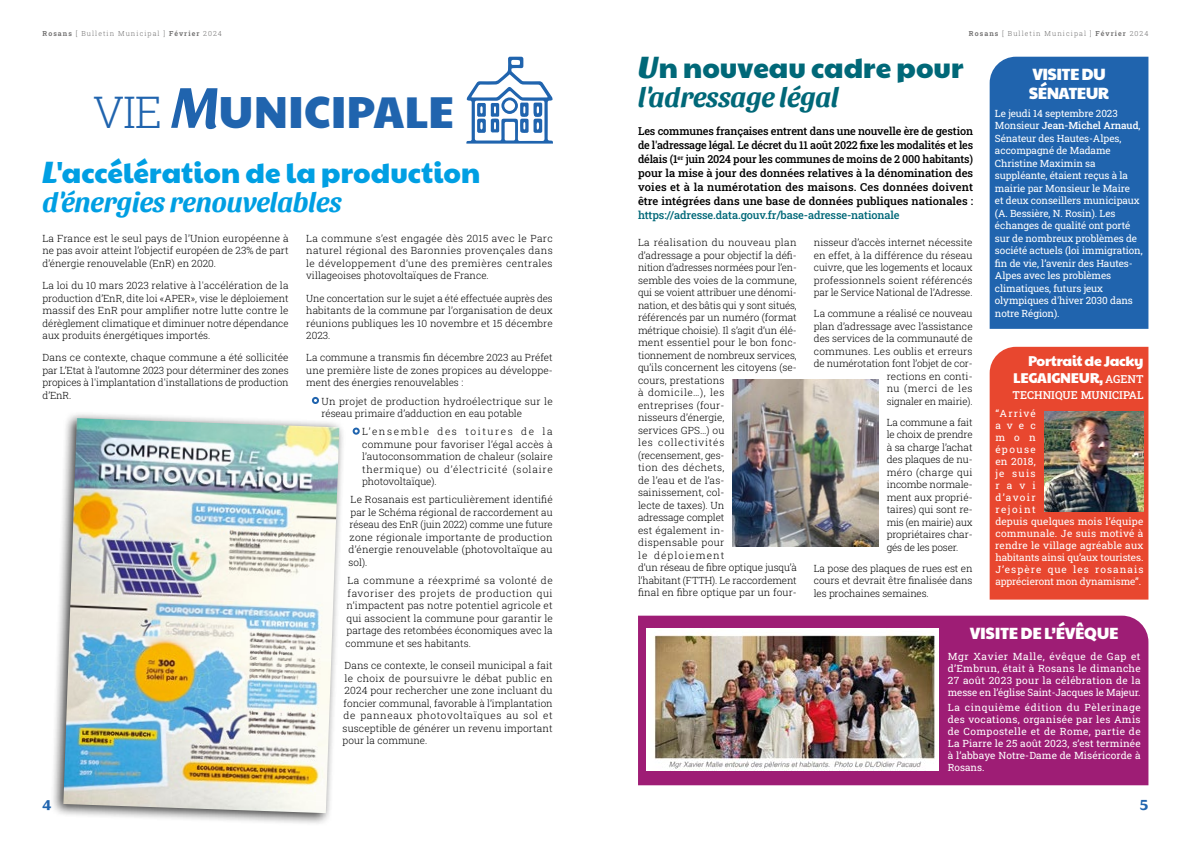
<style>
.page{position:relative;width:1191px;height:842px;background:#fff}
.page>*{position:absolute;margin:0;border:0;box-sizing:border-box;transform-origin:0 0}
.t1{font:44px "Paytone One";color:#2064ae}
.t2{font:28px "Paytone One";color:#009fe3}
.t3{font:italic 700 28px "Sansita";color:#009fe3}
.t4{font:28px "Paytone One";color:#006878}
.t5{font:italic 700 28px "Sansita";color:#006878}
.t6{font:16px/19px "Paytone One";letter-spacing:-.04em;color:#fff}
.t7{font:700 15px "Sansita";color:#2064ae}
.t8{font:14px/16.8px "Paytone One";letter-spacing:-.025em;color:#fff;text-align:right}
.t9{font:500 11px/14px "Roboto Slab";color:#000;text-align:justify}
.t10{font:500 11px "Roboto Slab";letter-spacing:-.01em;color:#006878}
.t11{font:500 11px "Roboto Slab";color:#fff}
.t12{font:300 10px/12.5px "Roboto Slab";color:#000;text-align:justify}
.t13{font:10px/12.5px "Roboto Slab";letter-spacing:-.01em;color:#fff;text-align:justify}
.t14{font:10px/12px "Roboto Slab";letter-spacing:.015em;color:#fff}
.t15{font:300 7px "Roboto Slab";letter-spacing:.15em;color:#706f6f}
.s1{font-weight:600}
.s2{font-family:"Roboto Slab";font-weight:300}
.s3{font-family:"Sansita";font-weight:700;font-style:italic;font-size:60px}
.s4{font-family:"Sansita";font-weight:800;font-style:italic;font-size:32px}
.s5{font-weight:500}
.s6{font-family:"Roboto Slab";font-weight:500;font-size:11px}
</style>
<div class="page">
<div style="left:312px;top:397px;width:7px;height:7px;border:2px solid #2064ae;border-radius:50%"></div>
<div style="left:353px;top:428px;width:7px;height:7px;border:2px solid #2064ae;border-radius:50%"></div>
<div style="left:50px;top:411px;width:296px;height:415px;background:#000;opacity:.75"></div>
<img style="left:63px;top:418px;width:276px;height:395px">
<svg style="left:466px;top:57px;width:87px;height:87px"></svg>
<div style="left:638px;top:616px;width:510px;height:169px;background:#9e1d75"></div>
<div style="left:989px;top:347px;width:159px;height:253px;background:#e8472f"></div>
<div style="left:989px;top:57px;width:159px;height:272px;background:#2064ae"></div>
<img style="left:646px;top:629px;width:292px;height:142px">
<img style="left:1044px;top:411px;width:99px;height:101px">
<img style="left:733px;top:380px;width:145px;height:166px">
<p class="t15" style="left:43px;top:28px;width:181px"><span class="s1">Rosans</span> [ Bulletin Municipal ] <span class="s1">Février</span> 2024</p>
<p class="t15" style="left:969px;top:28px;width:181px"><span class="s1">Rosans</span> [ Bulletin Municipal ] <span class="s1">Février</span> 2024</p>
<h1 class="t1" style="left:93px;top:72px;width:363px"><span class="s2">VIE</span> <span class="s3">M</span>UNICIPALE</h1>
<h2 class="t2" style="left:43px;top:148px;width:439px"><span class="s4">L</span>'accélération de la production</h2>
<h2 class="t3" style="left:43px;top:186px;width:300px">d'énergies renouvelables</h2>
<p class="t12" style="left:43px;top:231px;width:248px">La France est le seul pays de l’Union européenne à ne pas avoir atteint l’objectif européen de 23% de part d’énergie renouvelable (EnR) en 2020.</p>
<p class="t12" style="left:43px;top:279px;width:247px">La loi du 10 mars 2023 relative à l'accélération de la production d’EnR, dite loi «APER», vise le déploiement massif des EnR pour amplifier notre lutte contre le dérèglement climatique et diminuer notre dépendance aux produits énergétiques importés.</p>
<p class="t12" style="left:43px;top:351px;width:248px">Dans ce contexte, chaque commune a été sollicitée par L’Etat à l’automne 2023 pour déterminer des zones propices à l'implantation d'installations de production d’EnR.</p>
<p class="t12" style="left:306px;top:231px;width:248px">La commune s’est engagée dès 2015 avec le Parc naturel régional des Baronnies provençales dans le développement d’une des premières centrales villageoises photovoltaïques de France.</p>
<p class="t12" style="left:306px;top:291px;width:248px">Une concertation sur le sujet a été effectuée auprès des habitants de la commune par l’organisation de deux réunions publiques les 10 novembre et 15 décembre 2023.</p>
<p class="t12" style="left:306px;top:351px;width:248px">La commune a transmis fin décembre 2023 au Préfet une première liste de zones propices au développe‑ ment des énergies renouvelables :</p>
<p class="t12" style="left:321px;top:394px;width:233px">Un projet de production hydroélectrique sur le réseau primaire d’adduction en eau potable</p>
<p class="t12" style="left:362px;top:425px;width:192px">L’ensemble des toitures de la commune pour favoriser l’égal accès à l’autoconsommation de chaleur (solaire thermique) ou d’électricité (solaire photovoltaïque).</p>
<p class="t12" style="left:349px;top:493px;width:206px">Le Rosanais est particulièrement identifié par le Schéma régional de raccordement au réseau des EnR (juin 2022) comme une future zone régionale importante de production d’énergie renouvelable (photovoltaïque au sol).</p>
<p class="t12" style="left:346px;top:574px;width:209px">La commune a réexprimé sa volonté de favoriser des projets de production qui n’impactent pas notre potentiel agricole et qui associent la commune pour garantir le partage des retombées économiques avec la commune et ses habitants.</p>
<p class="t12" style="left:343px;top:659px;width:212px">Dans ce contexte, le conseil municipal a fait le choix de poursuivre le débat public en 2024 pour rechercher une zone incluant du foncier communal, favorable à l’implantation de panneaux photovoltaïques au sol et susceptible de générer un revenu important pour la commune.</p>
<h2 class="t4" style="left:638px;top:42px;width:327px"><span class="s4">U</span>n nouveau cadre pour</h2>
<h2 class="t5" style="left:638px;top:81px;width:202px">l'adressage légal</h2>
<p class="t9" style="left:638px;top:124px;width:336px">Les communes françaises entrent dans une nouvelle ère de gestion de l'adressage légal. Le décret du 11 août 2022 fixe les modalités et les délais (1<sup>er</sup> juin 2024 pour les communes de moins de 2 000 habitants) pour la mise à jour des données relatives à la dénomination des voies et à la numérotation des maisons. Ces données doivent être intégrées dans une base de données publiques nationales :</p>
<p class="t10" style="left:638px;top:208px;width:263px">https://adresse.data.gouv.fr/base-adresse-nationale</p>
<p class="t12" style="left:638px;top:236px;width:160px;text-align:left">La réalisation du nouveau plan d’adressage a pour objectif la défi‑ nition d’adresses normées pour l’en‑ semble des voies de la commune, qui se voient attribuer une dénomi‑ nation, et des bâtis qui y sont situés, référencés par un numéro (format métrique choisie). Il s’agit d’un élé‑ ment essentiel pour le bon fonc‑ tionnement de nombreux services, qu’ils concernent les citoyens (se‑ cours, prestations<br>à domicile…), les<br>entreprises (four‑<br>nisseurs d’énergie,<br>services GPS…) ou<br>les collectivités<br>(recensement, ges‑<br>tion des déchets,<br>de l’eau et de l’as‑<br>sainissement, col‑<br>lecte de taxes). Un<br>adressage complet<br>est également in‑<br>dispensable pour<br>le déploiement<br>d’un réseau de fibre optique jusqu’à l’habitant (FTTH). Le raccordement final en fibre optique par un four‑</p>
<p class="t12" style="left:814px;top:236px;width:160px">nisseur d’accès internet nécessite en effet, à la différence du réseau cuivre, que les logements et locaux professionnels soient référencés par le Service National de l’Adresse.</p>
<p class="t12" style="left:814px;top:307px;width:160px;text-align:right">La commune a réalisé ce nouveau plan d’adressage avec l’assistance des services de la communauté de communes. Les oublis et erreurs de numérotation font l’objet de cor‑ rections en conti‑<br>nu (merci de les<br>signaler en mairie).</p>
<p class="t12" style="left:886px;top:415px;width:87px">La commune a fait le choix de prendre à sa charge l’achat des plaques de nu‑ méro (charge qui incombe normale‑ ment aux proprié‑ taires) qui sont re‑ mis (en mairie) aux propriétaires char‑ gés de les poser.</p>
<p class="t12" style="left:814px;top:561px;width:160px">La pose des plaques de rues est en cours et devrait être finalisée dans les prochaines semaines.</p>
<h3 class="t6" style="left:1029px;top:63px;width:82px">VISITE DU<br>SÉNATEUR</h3>
<p class="t13" style="left:995px;top:107px;width:149px;text-align:left">Le jeudi 14 septembre 2023<br>Monsieur <span class="s5">Jean-Michel Arnaud</span>,<br>Sénateur des Hautes-Alpes, accompagné de Madame<br>Christine Maximin sa suppléante, étaient reçus à la mairie par Monsieur le Maire<br>et deux conseillers municipaux (A. Bessière, N. Rosin). Les échanges de qualité ont porté sur de nombreux problèmes de société actuels (loi immigration, fin de vie, l’avenir des Hautes-<br>Alpes avec les problèmes climatiques, futurs jeux olympiques d'hiver 2030 dans notre Région).</p>
<h3 class="t8" style="left:1013px;top:352px;width:132px">Portrait de Jacky<br>LEGAIGNEUR, <span class="s6">AGENT</span></h3>
<p class="t11" style="left:1012px;top:387px;width:132px">TECHNIQUE MUNICIPAL</p>
<p class="t14" style="left:995px;top:407px;width:150px">“Arrivé<br>avec<br>mon<br>épouse<br>en 2018,<br>je suis<br>ravi<br>d’avoir<br>rejoint<br>depuis quelques mois l’équipe communale. Je suis motivé à rendre le village agréable aux habitants ainsi qu’aux touristes.<br>J’espère que les rosanais apprécieront mon dynamisme”.</p>
<h3 class="t6" style="left:970px;top:623px;width:150px">VISITE DE L’ÉVÊQUE</h3>
<p class="t13" style="left:947px;top:650px;width:194px;line-height:12px">Mgr Xavier Malle, évêque de Gap et d’Embrun, était à Rosans le dimanche 27 août 2023 pour la célébration de la messe en l’église Saint-Jacques le Majeur.</p>
<p class="t13" style="left:947px;top:701px;width:194px;line-height:12px">La cinquième édition du Pèlerinage des vocations, organisée par les Amis de Compostelle et de Rome, partie de La Piarre le 25 août 2023, s’est terminée à l’abbaye Notre-Dame de Miséricorde à Rosans.</p>
<h3 class="t7" style="left:43px;top:796px;width:10px">4</h3>
<h3 class="t7" style="left:1139px;top:796px;width:10px">5</h3>
</div>
